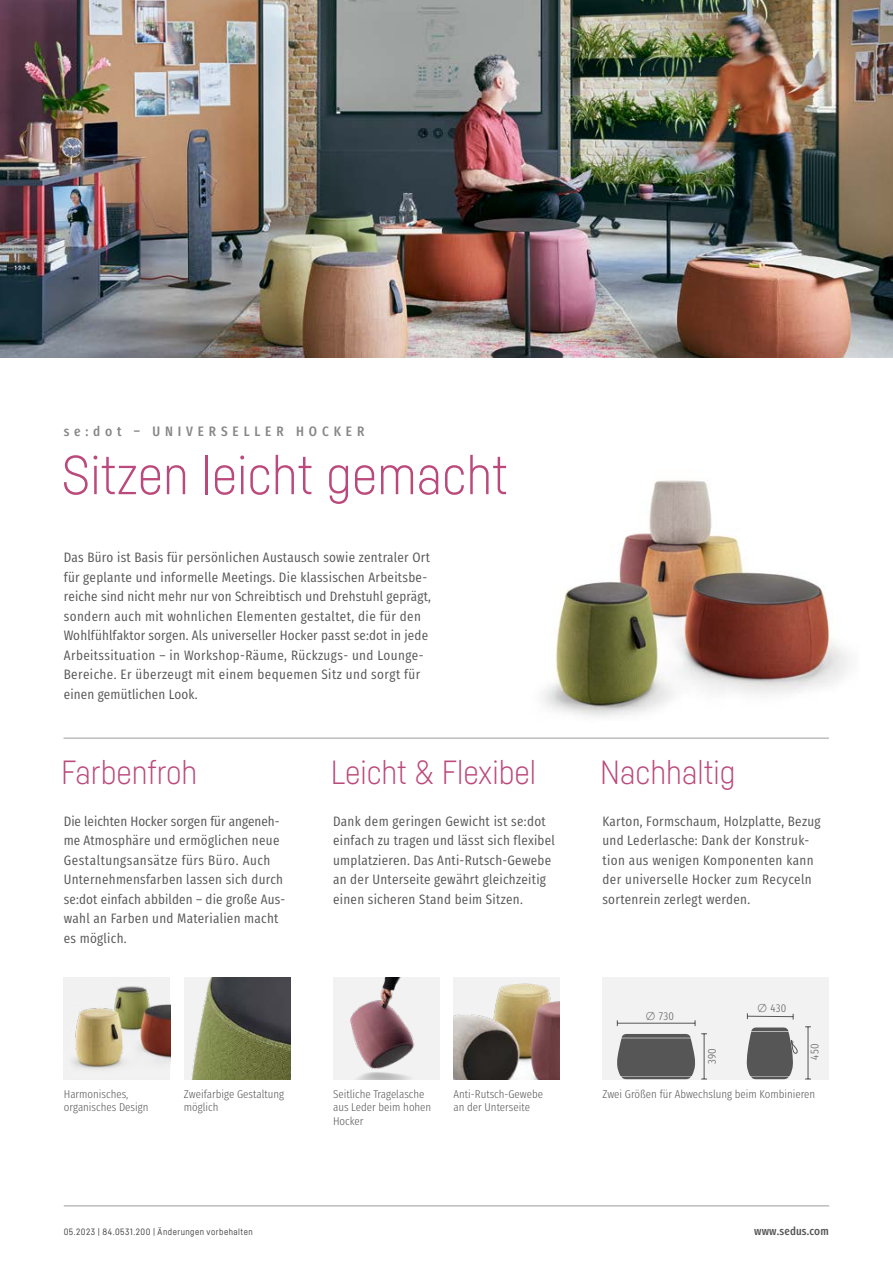
<style>
.page{position:relative;width:893px;height:1263px;background:#fff}
.page>*{position:absolute;margin:0;border:0;box-sizing:border-box;transform-origin:0 0}
.t1{font:300 54px "Sedus Sans";color:#bb497b}
.t2{font:300 33px "Sedus Sans";color:#bb497b}
.t3{font:13.5px/19.5px "Sedus Text Condensed";letter-spacing:.02em;color:#565656}
.t4{font:700 13.5px "Sedus Text Condensed";letter-spacing:.36em;color:#878786}
.t5{font:300 11.25px/13.5px "Sedus Text Condensed";color:#565656}
.t6{font:700 11.25px "Sedus Text Condensed";letter-spacing:.015em;color:#565656}
.t7{font:9px "Sedus Sans";letter-spacing:.055em;color:#3b3b3a}
</style>
<div class="page">
<hr style="left:63px;top:738px;width:766px;height:1px;background:#9c9d9d">
<div style="left:602px;top:977px;width:227px;height:102px;background:#f2f2f2"></div>
<div style="left:333px;top:977px;width:106px;height:102px;background:#f2f2f2"></div>
<img style="left:350px;top:977px;width:65px;height:102px">
<img style="left:454px;top:977px;width:106px;height:102px">
<img style="left:184px;top:977px;width:106px;height:102px">
<img style="left:64px;top:977px;width:106px;height:102px">
<img style="left:0;top:0;width:893px;height:358px">
<img style="left:543px;top:480px;width:305px;height:237px">
<hr style="left:704px;top:1034px;width:1px;height:45px;background:#565656">
<hr style="left:617px;top:1023px;width:78px;height:1px;background:#565656">
<hr style="left:64px;top:1205px;width:765px;height:1px;background:#9c9d9d">
<svg style="left:617px;top:1034px;width:78px;height:45px;background:#616161"></svg>
<svg style="left:746px;top:1013px;width:65px;height:66px"></svg>
<p class="t4" style="left:64px;top:418px;width:302px">se:dot – UNIVERSELLER HOCKER</p>
<h1 class="t1" style="left:62px;top:443px;width:448px">Sitzen leicht gemacht</h1>
<p class="t3" style="left:64px;top:546px;width:369px">Das Büro ist Basis für persönlichen Austausch sowie zentraler Ort für geplante und informelle Meetings. Die klassischen Arbeitsbe&shy;reiche sind nicht mehr nur von Schreibtisch und Drehstuhl geprägt, sondern auch mit wohnlichen Elementen gestaltet, die für den Wohlfühlfaktor sorgen. Als universeller Hocker passt se:dot in jede Arbeitssituation – in Workshop-Räume, Rückzugs- und Lounge-Bereiche. Er überzeugt mit einem bequemen Sitz und sorgt für einen gemütlichen Look.</p>
<h2 class="t2" style="left:61px;top:753px;width:138px">Farbenfroh</h2>
<h2 class="t2" style="left:331px;top:753px;width:207px">Leicht &amp; Flexibel</h2>
<h2 class="t2" style="left:600px;top:753px;width:137px">Nachhaltig</h2>
<p class="t3" style="left:64px;top:810px;width:223px">Die leichten Hocker sorgen für angeneh&shy;me Atmosphäre und ermöglichen neue Gestaltungsansätze fürs Büro. Auch Unternehmensfarben lassen sich durch se:dot einfach abbilden – die große Aus&shy;wahl an Farben und Materialien macht es möglich.</p>
<p class="t3" style="left:333px;top:810px;width:223px">Dank dem geringen Gewicht ist se:dot einfach zu tragen und lässt sich flexibel umplatzieren. Das Anti-Rutsch-Gewebe an der Unterseite gewährt gleichzeitig einen sicheren Stand beim Sitzen.</p>
<p class="t3" style="left:602px;top:810px;width:220px">Karton, Formschaum, Holzplatte, Bezug und Lederlasche: Dank der Konstruk&shy;tion aus wenigen Komponenten kann der universelle Hocker zum Recyceln sortenrein zerlegt werden.</p>
<p class="t5" style="left:646px;top:1008px;width:30px">∅ 730</p>
<p class="t5" style="left:757px;top:1000px;width:31px">∅ 430</p>
<p class="t5" style="left:704px;top:1064px;width:17px;rotate:-90deg">390</p>
<p class="t5" style="left:807px;top:1059px;width:17px;rotate:-90deg">450</p>
<p class="t5" style="left:64px;top:1086px;width:86px">Harmonisches, organisches Design</p>
<p class="t5" style="left:184px;top:1086px;width:102px">Zweifarbige Gestaltung möglich</p>
<p class="t5" style="left:333px;top:1086px;width:100px">Seitliche Tragelasche aus Leder beim hohen<br>Hocker</p>
<p class="t5" style="left:454px;top:1086px;width:91px">Anti-Rutsch-Gewebe an der Unterseite</p>
<p class="t5" style="left:602px;top:1086px;width:214px">Zwei Größen für Abwechslung beim Kombinieren</p>
<p class="t7" style="left:64px;top:1227px;width:191px">05.2023 | 84.0531.200 | Änderungen vorbehalten</p>
<p class="t6" style="left:754px;top:1221px;width:76px">www.sedus.com</p>
</div>
